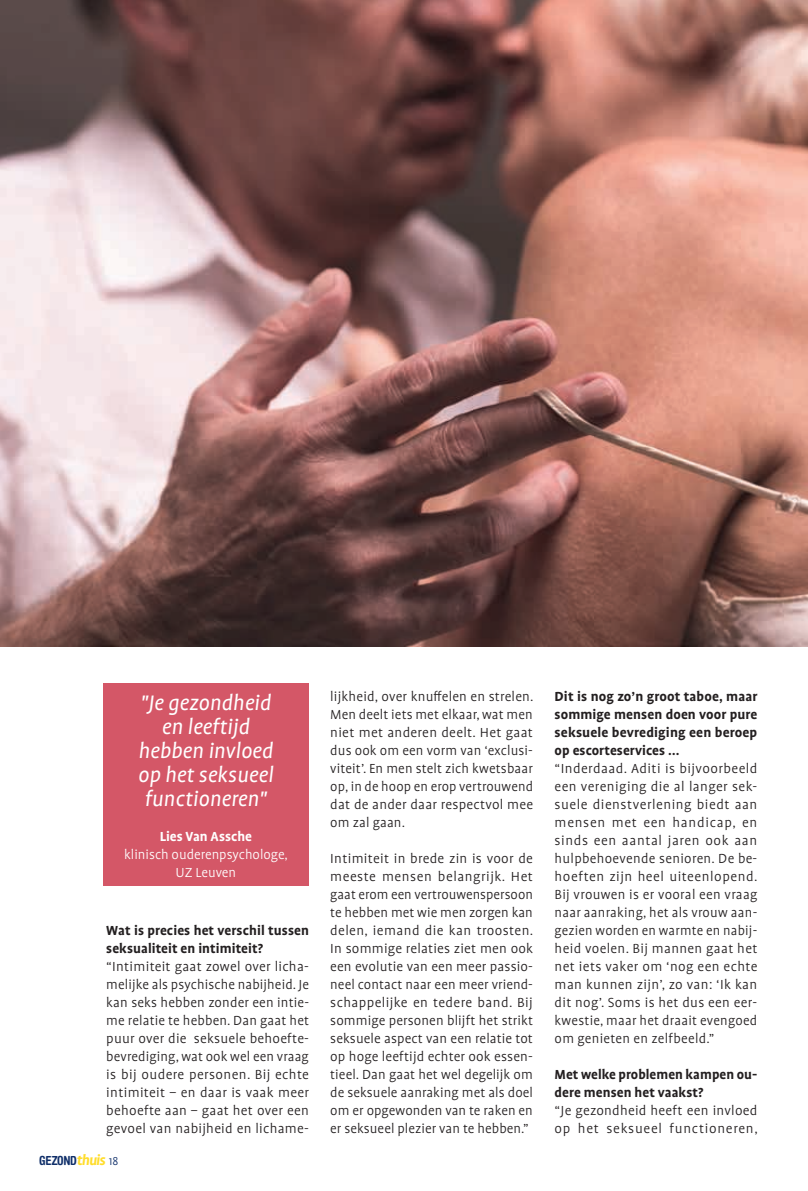
<style>
.page{position:relative;width:808px;height:1191px;background:#fff}
.page>*{position:absolute;margin:0;border:0;box-sizing:border-box;transform-origin:0 0}
.t1{font:italic 24px/24px "Profile Pro";color:#fff;text-align:center}
.t2{font:300 15px/18px "Profile Pro";letter-spacing:.015em;color:#231f20;text-align:justify}
.t3{font:700 15px/18px "Profile Pro";letter-spacing:.005em;color:#231f20}
.t4{font:300 15px/18px "Profile Pro";color:#fff;text-align:center}
.t5{font:700 15px "Profile Pro";color:#fff}
.t6{font:700 condensed 12.45px "Helvetica Rounded LT Std";letter-spacing:-.02em;color:#102f69}
.s1{font-family:"Profile Pro";font-style:italic;font-stretch:normal;font-size:16.05px;color:#ffdd2b}
.s2{font-family:"Profile Pro";font-weight:300;font-stretch:normal;font-size:13.2px}
</style>
<div class="page">
<div style="left:103px;top:682px;width:206px;height:203px;background:#d45767"></div>
<img style="left:0;top:0;width:808px;height:646px">
<h1 class="t1" style="left:138px;top:691px;width:137px">"Je gezondheid en leeftijd hebben invloed op het seksueel functioneren"</h1>
<p class="t5" style="left:160px;top:827px;width:94px">Lies Van Assche</p>
<p class="t4" style="left:124px;top:846px;width:165px">klinisch ouderenpsychologe,<br>UZ Leuven</p>
<p class="t3" style="left:106px;top:921px;width:204px">Wat is precies het verschil tussen seksualiteit en intimiteit?</p>
<p class="t2" style="left:106px;top:957px;width:204px">“Intimiteit gaat zowel over licha&shy;melijke als psychische nabijheid. Je kan seks hebben zonder een intie&shy;me relatie te hebben. Dan gaat het puur over die seksuele behoefte&shy;bevrediging, wat ook wel een vraag is bij oudere personen. Bij echte intimiteit – en daar is vaak meer behoefte aan – gaat het over een gevoel van nabijheid en lichame-</p>
<p class="t6" style="left:39px;top:1153px;width:81px">GEZOND<span class="s1">thuis</span> <span class="s2">18</span></p>
<p class="t2" style="left:330px;top:687px;width:205px">lijkheid, over knuffelen en strelen.<br>Men deelt iets met elkaar, wat men niet met anderen deelt. Het gaat dus ook om een vorm van ‘exclusi&shy;viteit’. En men stelt zich kwetsbaar op, in de hoop en erop vertrouwend dat de ander daar respectvol mee om zal gaan.</p>
<p class="t2" style="left:330px;top:849px;width:204px">Intimiteit in brede zin is voor de meeste mensen belangrijk. Het gaat erom een vertrouwenspersoon te hebben met wie men zorgen kan delen, iemand die kan troosten.<br>In sommige relaties ziet men ook een evolutie van een meer passio&shy;neel contact naar een meer vriend&shy;schappelijke en tedere band. Bij sommige personen blijft het strikt seksuele aspect van een relatie tot op hoge leeftijd echter ook essen&shy;tieel. Dan gaat het wel degelijk om de seksuele aanraking met als doel om er opgewonden van te raken en er seksueel plezier van te hebben.”</p>
<p class="t3" style="left:555px;top:687px;width:204px;text-align:justify">Dit is nog zo’n groot taboe, maar sommige mensen doen voor pure seksuele bevrediging een beroep op escorteservices …</p>
<p class="t2" style="left:555px;top:759px;width:205px">“Inderdaad. Aditi is bijvoorbeeld een vereniging die al langer sek&shy;suele dienstverlening biedt aan mensen met een handicap, en sinds een aantal jaren ook aan hulpbehoevende senioren. De be&shy;hoeften zijn heel uiteenlopend.<br>Bij vrouwen is er vooral een vraag naar aanraking, het als vrouw aan&shy;gezien worden en warmte en nabij&shy;heid voelen. Bij mannen gaat het net iets vaker om ‘nog een echte man kunnen zijn’, zo van: ‘Ik kan dit nog’. Soms is het dus een eer&shy;kwestie, maar het draait evengoed om genieten en zelfbeeld.”</p>
<p class="t3" style="left:555px;top:1065px;width:204px">Met welke problemen kampen ou&shy;dere mensen het vaakst?</p>
<p class="t2" style="left:555px;top:1101px;width:205px">“Je gezondheid heeft een invloed op het seksueel functioneren,</p>
</div>
